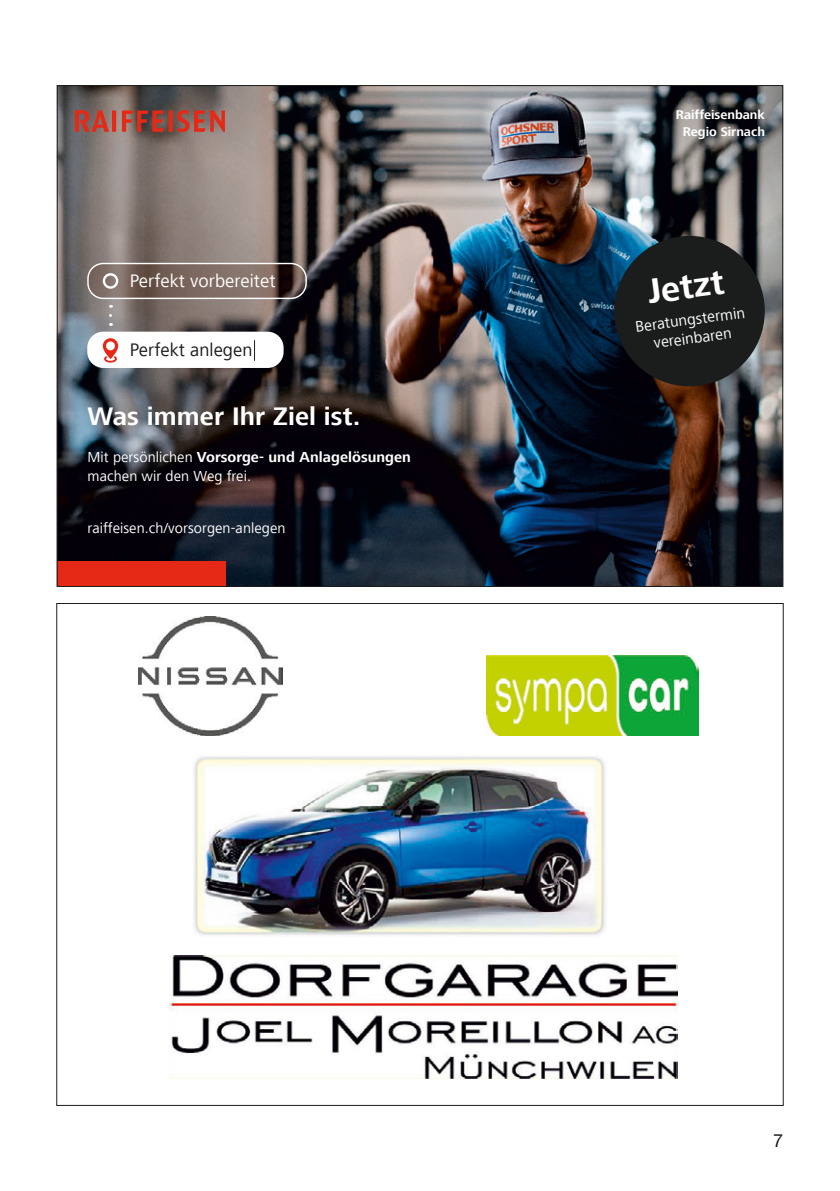
<style>
.page{position:relative;width:840px;height:1191px;background:#fff}
.page>*{position:absolute;margin:0;border:0;box-sizing:border-box;transform-origin:0 0}
.t1{font:700 35.4px "Frutiger Next LT";color:#fff}
.t2{font:700 26px "Frutiger Next LT";letter-spacing:.005em;color:#fff}
.t3{font:18.6px "Frutiger Next LT";letter-spacing:.005em;color:#fff}
.t4{font:18.6px "Frutiger Next LT";letter-spacing:.005em;color:#1b1c1c}
.t5{font:18px "Helvetica Neue LT Pro";color:#1d1d1b}
.t6{font:15.8px/18.6px "Frutiger Next LT";color:#fff;text-align:center}
.t7{font:15px/18.6px "Frutiger Next LT";letter-spacing:.005em;color:#fff}
.t8{font:700 13px/16.8px "Frutiger Next LT";color:#fff;text-align:center}
.s1{font-weight:700}
</style>
<div class="page">
<img style="left:138px;top:616px;width:144px;height:119px">
<img style="left:486px;top:655px;width:211px;height:80px">
<img style="left:194px;top:756px;width:411px;height:180px">
<img style="left:169px;top:955px;width:508px;height:123px">
<img style="left:59px;top:87px;width:721px;height:498px">
<div style="left:57px;top:562px;width:168px;height:25px;background:#e52916"></div>
<div style="left:614px;top:236px;width:150px;height:150px;background:#1b1c1c;border-radius:50%"></div>
<div style="left:88px;top:332px;width:195px;height:35px;background:#fff;border-radius:15px"></div>
<svg style="left:254px;top:340px;width:1px;height:21px"></svg>
<div style="left:87px;top:332px;width:196px;height:36px;border:1px solid #fff;border-radius:15px"></div>
<svg style="left:103px;top:338px;width:15px;height:25px"></svg>
<svg style="left:109px;top:315px;width:3px;height:11px"></svg>
<img style="left:88px;top:263px;width:218px;height:35px">
<div style="left:87px;top:263px;width:219px;height:36px;border:1px solid #fff;border-radius:15px"></div>
<div style="left:103px;top:273px;width:15px;height:16px;border:2px solid #fff;border-radius:50%"></div>
<svg style="left:75px;top:110px;width:150px;height:22px;background:#a74d42"></svg>
<p class="t3" style="left:130px;top:270px;width:147px">Perfekt vorbereitet</p>
<p class="t4" style="left:130px;top:339px;width:124px">Perfekt anlegen</p>
<h2 class="t2" style="left:87px;top:401px;width:274px">Was immer Ihr Ziel ist.</h2>
<p class="t7" style="left:87px;top:448px;width:325px">Mit persönlichen <span class="s1">Vorsorge- und Anlagelösungen </span>machen wir den Weg frei.</p>
<p class="t7" style="left:87px;top:519px;width:199px">raiffeisen.ch/vorsorgen-anlegen</p>
<p class="t8" style="left:675px;top:106px;width:91px">Raiffeisenbank<br>Regio Sirnach</p>
<h1 class="t1" style="left:645px;top:272px;width:78px;rotate:-7deg">Jetzt</h1>
<p class="t6" style="left:634px;top:318px;width:112px;rotate:-8deg">Beratungstermin vereinbaren</p>
<p class="t5" style="left:772px;top:1129px;width:12px">7</p>
</div>
